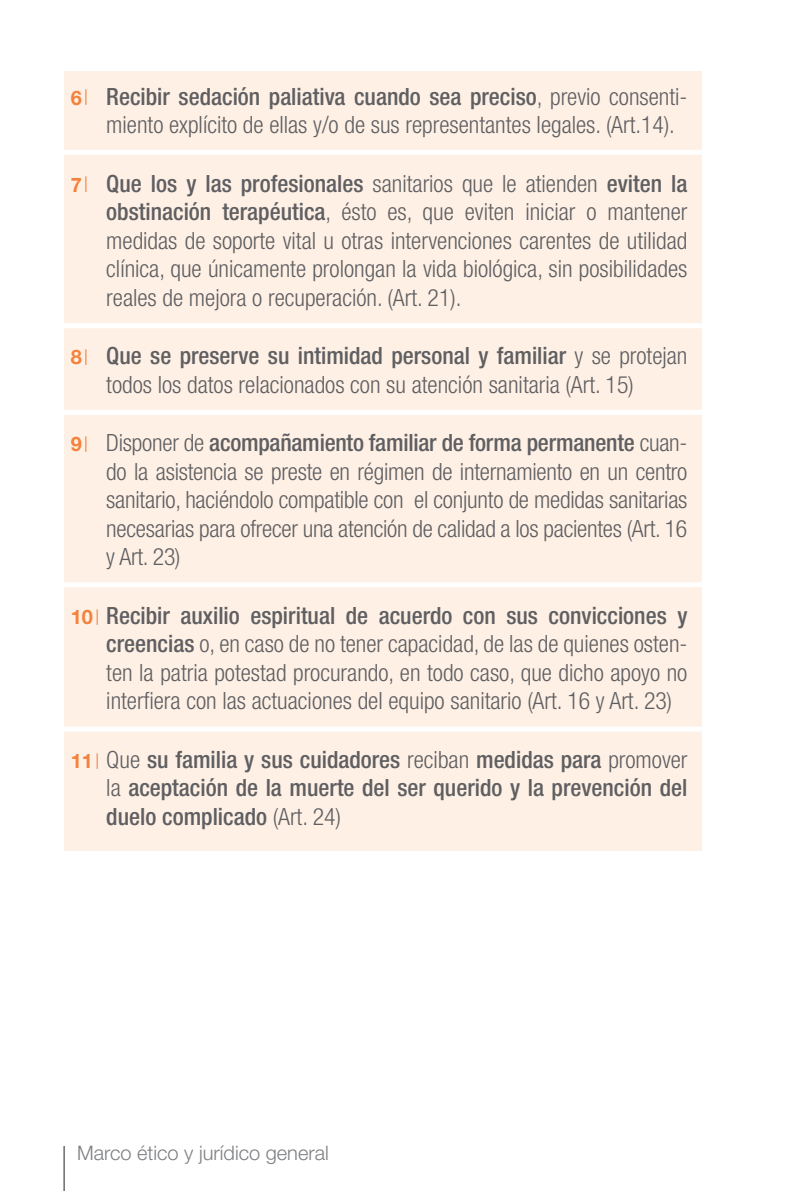
<style>
.page{position:relative;width:808px;height:1191px;background:#fff}
.page>*{position:absolute;margin:0;border:0;box-sizing:border-box;transform-origin:0 0}
.t1{font:300 condensed 23.75px/28.5px "Helvetica Neue LT Std";color:#5f5f62;text-align:justify}
.t2{font:500 condensed 23.75px/28.5px "Helvetica Neue LT Std";color:#5f5f62;text-align:justify}
.t3{font:300 20px "Helvetica Neue LT Std";color:#7d7f82}
.s1{font-weight:700;font-stretch:normal;font-size:20px;color:#f4823b}
.s2{font-family:"Blender";font-weight:400;font-stretch:normal;font-size:20px;color:#f4823b}
.s3{font-weight:500}
.s4{font-weight:300}
</style>
<div class="page">
<hr style="left:64px;top:1146px;width:1px;height:45px;background:#231f20">
<div style="left:64px;top:71px;width:638px;height:779px;background:#fef0e5"></div>
<div style="left:64px;top:150px;width:638px;height:5px;background:#fff"></div>
<div style="left:64px;top:323px;width:638px;height:5px;background:#fff"></div>
<div style="left:64px;top:410px;width:638px;height:5px;background:#fff"></div>
<div style="left:64px;top:582px;width:638px;height:5px;background:#fff"></div>
<div style="left:64px;top:726px;width:638px;height:5px;background:#fff"></div>
<p class="t1" style="left:106px;top:82px;width:583px;text-indent:-35px"><span class="s1">6</span> <span class="s2">|</span> <span class="s3">Recibir sedación paliativa cuando sea preciso</span>, previo consenti&shy;miento explícito de ellas y/o de sus representantes legales. (Art.14).</p>
<p class="t1" style="left:106px;top:169px;width:583px;text-indent:-35px"><span class="s1">7</span> <span class="s2">|</span> <span class="s3">Que los y las profesionales</span> sanitarios que le atienden <span class="s3">eviten la obstinación terapéutica</span>, ésto es, que eviten iniciar o mantener medidas de soporte vital u otras intervenciones carentes de utilidad clínica, que únicamente prolongan la vida biológica, sin posibilidades reales de mejora o recuperación. (Art. 21).</p>
<p class="t1" style="left:106px;top:341px;width:583px;text-indent:-35px"><span class="s1">8</span> <span class="s2">|</span> <span class="s3">Que se preserve su intimidad personal y familiar</span> y se protejan todos los datos relacionados con su atención sanitaria (Art. 15)</p>
<p class="t1" style="left:106px;top:428px;width:583px;text-indent:-35px"><span class="s1">9</span> <span class="s2">|</span> Disponer de <span class="s3">acompañamiento familiar de forma permanente</span> cuan&shy;do la asistencia se preste en régimen de internamiento en un centro sanitario, haciéndolo compatible con el conjunto de medidas sanitarias necesarias para ofrecer una atención de calidad a los pacientes (Art. 16 y Art. 23)</p>
<p class="t1" style="left:106px;top:601px;width:583px;text-indent:-35px"><span class="s1">10</span> <span class="s2">|</span> <span class="s3">Recibir auxilio espiritual de acuerdo con sus convicciones y creencias</span> o, en caso de no tener capacidad, de las de quienes osten&shy;ten la patria potestad procurando, en todo caso, que dicho apoyo no interfiera con las actuaciones del equipo sanitario (Art. 16 y Art. 23)</p>
<p class="t2" style="left:106px;top:745px;width:583px;text-indent:-35px"><span class="s1">11</span> <span class="s2">|</span> <span class="s4">Que</span> su familia y sus cuidadores <span class="s4">reciban</span> medidas para <span class="s4">promover la</span> aceptación de la muerte del ser querido y la prevención del duelo complicado <span class="s4">(Art. 24)</span></p>
<p class="t3" style="left:77px;top:1140px;width:253px">Marco ético y jurídico general</p>
</div>
